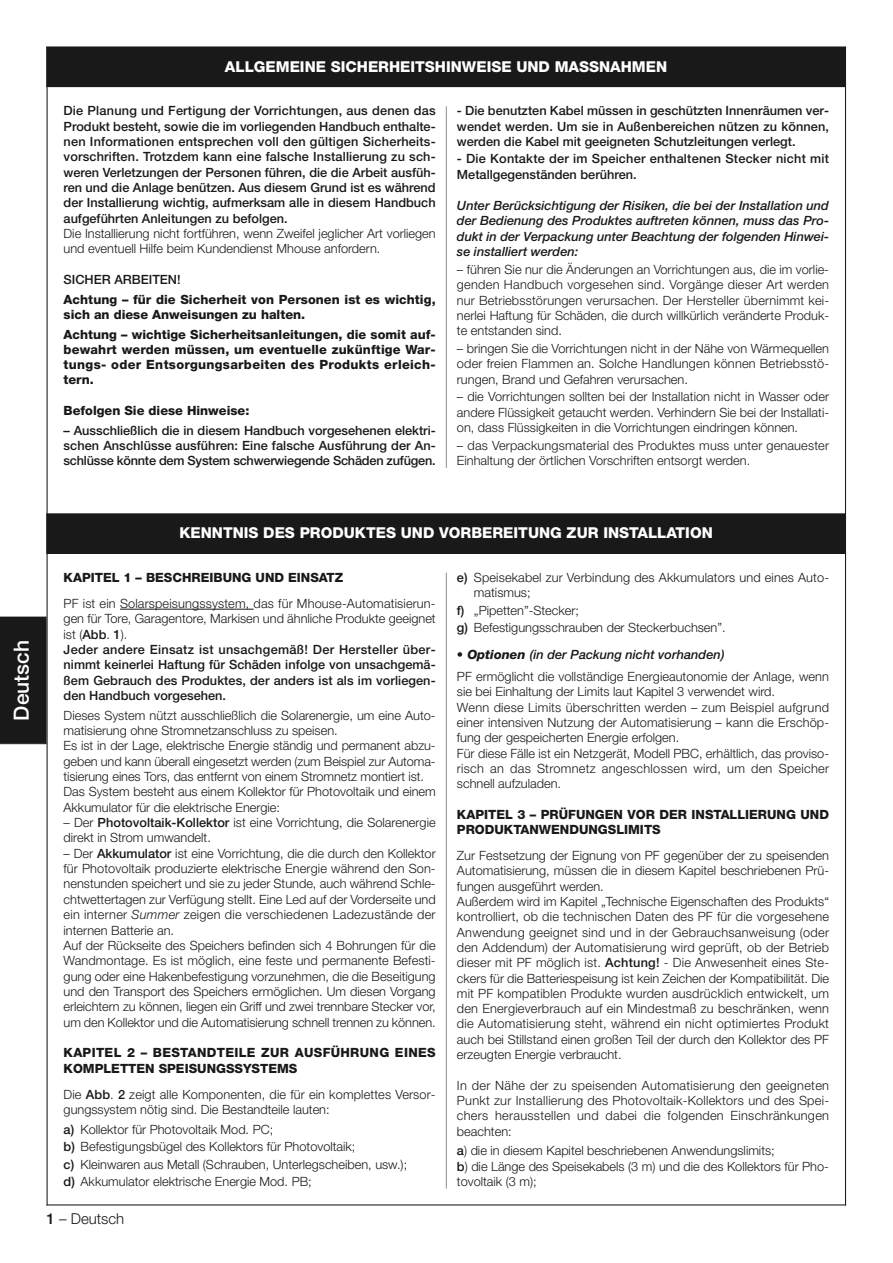
<style>
.page{position:relative;width:893px;height:1263px;background:#fff}
.page>*{position:absolute;margin:0;border:0;box-sizing:border-box;transform-origin:0 0}
.t1{font:500 21px "Helvetica Neue";color:#fff}
.t2{font:800 15px "Helvetica Neue";color:#fff}
.t3{font:300 15px "Helvetica Neue";color:#191919}
.t4{font:300 12.75px/15.3px "Helvetica Neue";color:#191919}
.t5{font:500 12.75px/15.3px "Helvetica Neue";color:#191919;text-align:justify}
.t6{font:800 12.75px/15.3px "Helvetica Neue";color:#191919}
.t7{font:italic 500 12.75px/15.5px "Helvetica Neue";color:#191919;text-align:justify}
.t8{font:800 12.75px/15.3px "Helvetica Neue";letter-spacing:.025em;color:#191919}
.s1{font-weight:300}
.s2{font-weight:500}
.s3{font-style:italic}
.s4{font-weight:800}
.s5{font-weight:800;font-style:italic}
.s6{font-weight:500;font-style:italic}
</style>
<div class="page">
<div style="left:0;top:617px;width:47px;height:127px;background:#191919"></div>
<div style="left:47px;top:47px;width:798px;height:39px;background:#191919"></div>
<div style="left:47px;top:47px;width:799px;height:40px;border:1px solid #191919"></div>
<hr style="left:47px;top:47px;width:799px;height:1px;background:#191919">
<hr style="left:845px;top:47px;width:1px;height:1159px;background:#191919">
<hr style="left:47px;top:1204px;width:799px;height:1px;background:#191919">
<hr style="left:47px;top:47px;width:1px;height:1159px;background:#191919">
<hr style="left:446px;top:106px;width:1px;height:362px;background:#8c8c8c">
<hr style="left:446px;top:573px;width:1px;height:616px;background:#8c8c8c">
<div style="left:47px;top:514px;width:798px;height:39px;background:#191919"></div>
<div style="left:47px;top:514px;width:799px;height:40px;border:1px solid #191919"></div>
<hr style="left:120px;top:609px;width:134px;height:1px;background:#191919">
<p class="t2" style="left:225px;top:61px;width:444px">ALLGEMEINE SICHERHEITSHINWEISE UND MASSNAHMEN</p>
<p class="t5" style="left:64px;top:104px;width:374px">Die Planung und Fertigung der Vorrichtungen, aus denen das Produkt besteht, sowie die im vorliegenden Handbuch enthalte&shy;nen Informationen entsprechen voll den gültigen Sicherheits&shy;vorschriften. Trotzdem kann eine falsche Installierung zu sch - weren Verletzungen der Personen führen, die die Arbeit ausfüh&shy;ren und die Anlage benützen. Aus diesem Grund ist es während der Installierung wichtig, aufmerksam alle in diesem Handbuch aufgeführten Anleitungen zu befolgen.</p>
<p class="t4" style="left:64px;top:227px;width:374px">Die Installierung nicht fortführen, wenn Zweifel jeglicher Art vorliegen und eventuell Hilfe beim Kundendienst Mhouse anfordern.</p>
<p class="t5" style="left:64px;top:273px;width:119px">SICHER ARBEITEN!</p>
<p class="t6" style="left:64px;top:293px;width:374px">Achtung – für die Sicherheit von Personen ist es wichtig, sich an diese Anweisungen zu halten.</p>
<p class="t6" style="left:64px;top:327px;width:374px;text-align:justify">Achtung – wichtige Sicherheitsanleitungen, die somit auf&shy;bewahrt werden müssen, um eventuelle zukünftige War&shy;tungs- oder Entsorgungsarbeiten des Produkts erleich&shy;tern.</p>
<p class="t6" style="left:64px;top:404px;width:187px">Befolgen Sie diese Hinweise:</p>
<p class="t5" style="left:64px;top:424px;width:374px">– Ausschließlich die in diesem Handbuch vorgesehenen elektri&shy;schen Anschlüsse ausführen: Eine falsche Ausführung der An - schlüsse könnte dem System schwerwiegende Schäden zufügen.</p>
<p class="t5" style="left:457px;top:104px;width:374px">- Die benutzten Kabel müssen in geschützten Innenräumen ver&shy;wendet werden. Um sie in Außenbereichen nützen zu können, werden die Kabel mit geeigneten Schutzleitungen verlegt.</p>
<p class="t5" style="left:457px;top:152px;width:374px">- Die Kontakte der im Speicher enthaltenen Stecker nicht mit<br>Metallgegenständen berühren.</p>
<p class="t7" style="left:457px;top:199px;width:374px">Unter Berücksichtigung der Risiken, die bei der Installation und der Bedienung des Produktes auftreten können, muss das Pro&shy;dukt in der Verpackung unter Beachtung der folgenden Hinwei&shy;se installiert werden:</p>
<p class="t4" style="left:457px;top:263px;width:374px;text-align:justify">– führen Sie nur die Änderungen an Vorrichtungen aus, die im vorlie&shy;genden Handbuch vorgesehen sind. Vorgänge dieser Art werden nur Betriebsstörungen verursachen. Der Hersteller übernimmt kei&shy;nerlei Haftung für Schäden, die durch willkürlich veränderte Produk&shy;te entstanden sind.</p>
<p class="t4" style="left:457px;top:342px;width:374px;text-align:justify">– bringen Sie die Vorrichtungen nicht in der Nähe von Wärmequellen oder freien Flammen an. Solche Handlungen können Betriebsstö&shy;rungen, Brand und Gefahren verursachen.</p>
<p class="t4" style="left:457px;top:390px;width:374px;text-align:justify">– die Vorrichtungen sollten bei der Installation nicht in Wasser oder andere Flüssigkeit getaucht werden. Verhindern Sie bei der Installati&shy;on, dass Flüssigkeiten in die Vorrichtungen eindringen können.</p>
<p class="t4" style="left:457px;top:439px;width:374px">– das Verpackungsmaterial des Produktes muss unter genauester<br>Einhaltung der örtlichen Vorschriften entsorgt werden.</p>
<h1 class="t1" style="left:14px;top:721px;width:82px;rotate:-90deg">Deutsch</h1>
<p class="t2" style="left:179px;top:528px;width:535px">KENNTNIS DES PRODUKTES UND VORBEREITUNG ZUR INSTALLATION</p>
<p class="t6" style="left:64px;top:571px;width:281px">KAPITEL 1 – BESCHREIBUNG UND EINSATZ</p>
<p class="t5" style="left:64px;top:597px;width:374px;text-align:left"><span class="s1">PF ist ein Solarspeisungssystem, das für Mhouse-Automatisierun&shy;gen für Tore, Garagentore, Markisen und ähnliche Produkte geeignet ist (</span>Abb<span class="s1">.</span> 1<span class="s1">).<br></span>Jeder andere Einsatz ist unsachgemäß! Der Hersteller über&shy;nimmt keinerlei Haftung für Schäden infolge von unsachgemä&shy;ßem Gebrauch des Produktes, der anders ist als im vorliegen&shy;den Handbuch vorgesehen.</p>
<p class="t4" style="left:64px;top:709px;width:374px">Dieses System nützt ausschließlich die Solarenergie, um eine Auto&shy;matisierung ohne Stromnetzanschluss zu speisen.<br>Es ist in der Lage, elektrische Energie ständig und permanent abzu&shy;geben und kann überall eingesetzt werden (zum Beispiel zur Automa&shy;tisierung eines Tors, das entfernt von einem Stromnetz montiert ist.<br>Das System besteht aus einem Kollektor für Photovoltaik und einem Akkumulator für die elektrische Energie:</p>
<p class="t4" style="left:64px;top:816px;width:374px">– Der <span class="s2">Photovoltaik-Kollektor</span> ist eine Vorrichtung, die Solarenergie direkt in Strom umwandelt.</p>
<p class="t4" style="left:64px;top:847px;width:374px">– Der <span class="s2">Akkumulator</span> ist eine Vorrichtung, die die durch den Kollektor für Photovoltaik produzierte elektrische Energie während den Son&shy;nenstunden speichert und sie zu jeder Stunde, auch während Schle - chtwettertagen zur Verfügung stellt. Eine Led auf der Vorderseite und ein interner <span class="s3">Summer</span> zeigen die verschiedenen Ladezustände der internen Batterie an.<br>Auf der Rückseite des Speichers befinden sich 4 Bohrungen für die Wandmontage. Es ist möglich, eine feste und permanente Befesti&shy;gung oder eine Hakenbefestigung vorzunehmen, die die Beseitigung und den Transport des Speichers ermöglichen. Um diesen Vorgang erleichtern zu können, liegen ein Griff und zwei trennbare Stecker vor, um den Kollektor und die Automatisierung schnell trennen zu können.</p>
<p class="t8" style="left:64px;top:1046px;width:374px">KAPITEL 2 – BESTANDTEILE ZUR AUSFÜHRUNG EINES<br>KOMPLETTEN SPEISUNGSSYSTEMS</p>
<p class="t4" style="left:64px;top:1088px;width:374px">Die <span class="s2">Abb</span>. <span class="s2">2</span> zeigt alle Komponenten, die für ein komplettes Versor&shy;gungssystem nötig sind. Die Bestandteile lauten:</p>
<p class="t4" style="left:64px;top:1122px;width:345px;line-height:17.5px"><span class="s2">a)</span> Kollektor für Photovoltaik Mod. PC;<br><span class="s2">b)</span> Befestigungsbügel des Kollektors für Photovoltaik;<br><span class="s2">c)</span> Kleinwaren aus Metall (Schrauben, Unterlegscheiben, usw.); <span class="s2">d)</span> Akkumulator elektrische Energie Mod. PB;</p>
<p class="t4" style="left:474px;top:571px;width:357px;text-indent:-17px"><span class="s2">e)</span> Speisekabel zur Verbindung des Akkumulators und eines Auto&shy;matismus;</p>
<p class="t4" style="left:457px;top:603px;width:270px;line-height:17.4px"><span class="s2">f)</span> „Pipetten”-Stecker;<br><span class="s2">g)</span> Befestigungsschrauben der Steckerbuchsen”.</p>
<p class="t4" style="left:457px;top:645px;width:374px;line-height:21.8px"><span class="s4">•</span> <span class="s5">Optionen</span> <span class="s6">(in der Packung nicht vorhanden)<br></span>PF ermöglicht die vollständige Energieautonomie der Anlage, wenn</p>
<p class="t4" style="left:457px;top:685px;width:374px">sie bei Einhaltung der Limits laut Kapitel 3 verwendet wird.<br>Wenn diese Limits überschritten werden – zum Beispiel aufgrund einer intensiven Nutzung der Automatisierung – kann die Erschöp&shy;fung der gespeicherten Energie erfolgen.<br>Für diese Fälle ist ein Netzgerät, Modell PBC, erhältlich, das proviso&shy;risch an das Stromnetz angeschlossen wird, um den Speicher schnell aufzuladen.</p>
<p class="t6" style="left:457px;top:808px;width:374px">KAPITEL 3 – PRÜFUNGEN VOR DER INSTALLIERUNG UND<br>PRODUKTANWENDUNGSLIMITS</p>
<p class="t4" style="left:457px;top:849px;width:374px">Zur Festsetzung der Eignung von PF gegenüber der zu speisenden Automatisierung, müssen die in diesem Kapitel beschriebenen Prü&shy;fungen ausgeführt werden.<br>Außerdem wird im Kapitel „Technische Eigenschaften des Produkts“ kontrolliert, ob die technischen Daten des PF für die vorgesehene Anwendung geeignet sind und in der Gebrauchsanweisung (oder den Addendum) der Automatisierung wird geprüft, ob der Betrieb dieser mit PF möglich ist. <span class="s2">Achtung!</span> - Die Anwesenheit eines Ste&shy;ckers für die Batteriespeisung ist kein Zeichen der Kompatibilität. Die mit PF kompatiblen Produkte wurden ausdrücklich entwickelt, um den Energieverbrauch auf ein Mindestmaß zu beschränken, wenn die Automatisierung steht, während ein nicht optimiertes Produkt auch bei Stillstand einen großen Teil der durch den Kollektor des PF erzeugten Energie verbraucht.</p>
<p class="t4" style="left:457px;top:1079px;width:374px;text-align:justify">In der Nähe der zu speisenden Automatisierung den geeigneten Punkt zur Installierung des Photovoltaik-Kollektors und des Spei&shy;chers herausstellen und dabei die folgenden Einschränkungen beachten:</p>
<p class="t4" style="left:457px;top:1144px;width:373px"><span class="s2">a</span>) die in diesem Kapitel beschriebenen Anwendungslimits;<br><span class="s2">b</span>) die Länge des Speisekabels (3 m) und die des Kollektors für Pho&shy;tovoltaik (3 m);</p>
<p class="t3" style="left:47px;top:1213px;width:79px"><span class="s2">1</span> – Deutsch</p>
</div>
